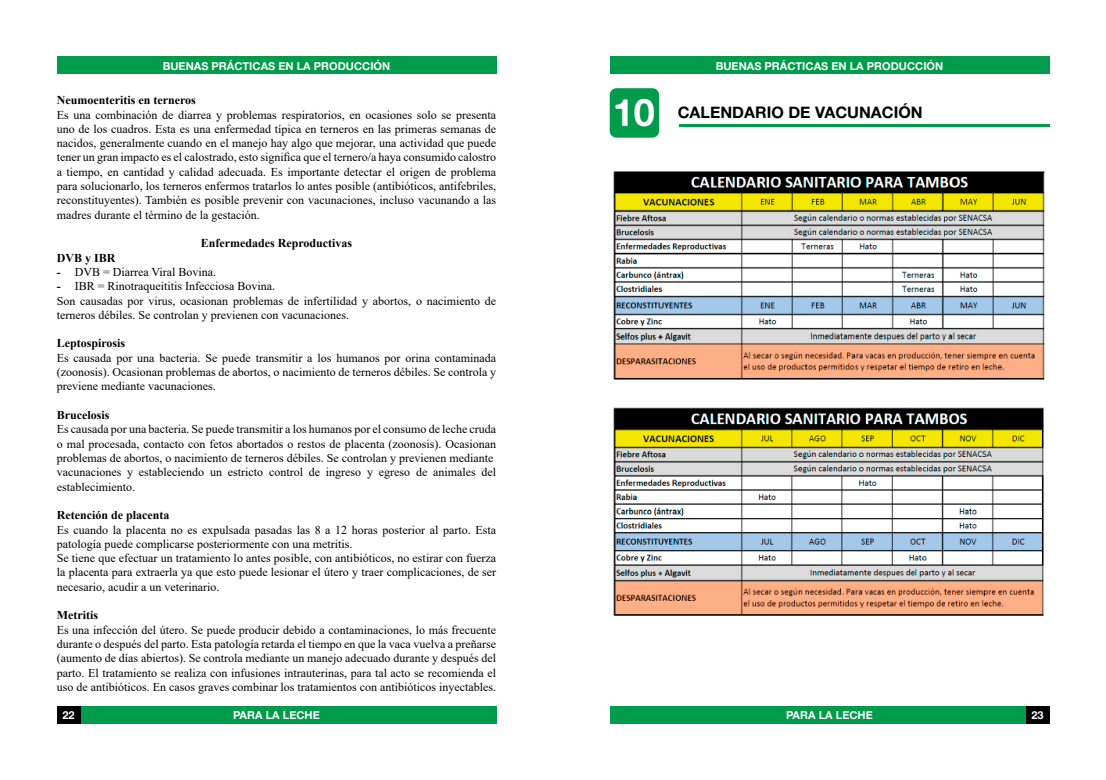
<style>
.page{position:relative;width:1106px;height:780px;background:#fff}
.page>*{position:absolute;margin:0;border:0;box-sizing:border-box;transform-origin:0 0}
.t1{font:38px "Alte Haas Grotesk Bold";color:#fff}
.t2{font:16px "Alte Haas Grotesk Bold";color:#000}
.t3{font:12px/14.3px "Times New Roman";color:#000;text-align:justify}
.t4{font:700 12px "Times New Roman";color:#000}
.t5{font:11px "Alte Haas Grotesk Bold";color:#fff}
.s1{font-weight:700}
</style>
<div class="page">
<div style="left:57px;top:706px;width:439px;height:17px;background:#009c4c"></div>
<div style="left:609px;top:706px;width:440px;height:17px;background:#009c4c"></div>
<div style="left:1025px;top:706px;width:24px;height:17px;background:#000"></div>
<div style="left:57px;top:57px;width:439px;height:17px;background:#009c4c"></div>
<div style="left:609px;top:57px;width:440px;height:17px;background:#009c4c"></div>
<div style="left:57px;top:706px;width:23px;height:17px;background:#000"></div>
<img style="left:613px;top:171px;width:432px;height:445px">
<div style="left:609px;top:88px;width:50px;height:50px;background:#009c4c;border-radius:7px"></div>
<hr style="left:679px;top:124px;width:370px;height:2px;background:#009c4c">
<p class="t5" style="left:163px;top:59px;width:229px">BUENAS PRÁCTICAS EN LA PRODUCCIÓN</p>
<p class="t5" style="left:715px;top:59px;width:229px">BUENAS PRÁCTICAS EN LA PRODUCCIÓN</p>
<p class="t4" style="left:57px;top:91px;width:141px">Neumoenteritis en terneros</p>
<p class="t3" style="left:57px;top:107px;width:441px">Es una combinación de diarrea y problemas respiratorios, en ocasiones solo se presenta uno de los cuadros. Esta es una enfermedad típica en terneros en las primeras semanas de nacidos, generalmente cuando en el manejo hay algo que mejorar, una actividad que puede tener un gran impacto es el calostrado, esto significa que el ternero/a haya consumido calostro a tiempo, en cantidad y calidad adecuada. Es importante detectar el origen de problema para solucionarlo, los terneros enfermos tratarlos lo antes posible (antibióticos, antifebriles, reconstituyentes). También es posible prevenir con vacunaciones, incluso vacunando a las madres durante el término de la gestación.</p>
<p class="t4" style="left:201px;top:234px;width:153px">Enfermedades Reproductivas</p>
<p class="t4" style="left:57px;top:249px;width:60px">DVB y IBR</p>
<p class="t3" style="left:57px;top:264px;width:161px"><span class="s1">-</span> DVB = Diarrea Viral Bovina.</p>
<p class="t3" style="left:57px;top:279px;width:441px;text-align:left"><span class="s1">-</span> IBR = Rinotraqueititis Infecciosa Bovina.<br>Son causadas por virus, ocasionan problemas de infertilidad y abortos, o nacimiento de terneros débiles. Se controlan y previenen con vacunaciones.</p>
<p class="t4" style="left:57px;top:335px;width:70px">Leptospirosis</p>
<p class="t3" style="left:57px;top:350px;width:441px">Es causada por una bacteria. Se puede transmitir a los humanos por orina contaminada (zoonosis). Ocasionan problemas de abortos, o nacimiento de terneros débiles. Se controla y previene mediante vacunaciones.</p>
<p class="t4" style="left:57px;top:406px;width:54px">Brucelosis</p>
<p class="t3" style="left:57px;top:422px;width:441px;text-align:left">Es causada por una bacteria. Se puede transmitir a los humanos por el consumo de leche cruda o mal procesada, contacto con fetos abortados o restos de placenta (zoonosis). Ocasionan problemas de abortos, o nacimiento de terneros débiles. Se controlan y previenen mediante vacunaciones y estableciendo un estricto control de ingreso y egreso de animales del establecimiento.</p>
<p class="t4" style="left:57px;top:506px;width:114px">Retención de placenta</p>
<p class="t3" style="left:57px;top:522px;width:441px;text-align:left">Es cuando la placenta no es expulsada pasadas las 8 a 12 horas posterior al parto. Esta patología puede complicarse posteriormente con una metritis.<br>Se tiene que efectuar un tratamiento lo antes posible, con antibióticos, no estirar con fuerza la placenta para extraerla ya que esto puede lesionar el útero y traer complicaciones, de ser necesario, acudir a un veterinario.</p>
<p class="t4" style="left:57px;top:606px;width:43px">Metritis</p>
<p class="t3" style="left:57px;top:622px;width:441px">Es una infección del útero. Se puede producir debido a contaminaciones, lo más frecuente durante o después del parto. Esta patología retarda el tiempo en que la vaca vuelva a preñarse (aumento de días abiertos). Se controla mediante un manejo adecuado durante y después del parto. El tratamiento se realiza con infusiones intrauterinas, para tal acto se recomienda el uso de antibióticos. En casos graves combinar los tratamientos con antibióticos inyectables.</p>
<h1 class="t1" style="left:612px;top:89px;width:44px">10</h1>
<h2 class="t2" style="left:677px;top:102px;width:246px">CALENDARIO DE VACUNACIÓN</h2>
<p class="t5" style="left:62px;top:708px;width:14px">22</p>
<p class="t5" style="left:233px;top:708px;width:88px">PARA LA LECHE</p>
<p class="t5" style="left:786px;top:708px;width:88px">PARA LA LECHE</p>
<p class="t5" style="left:1031px;top:708px;width:14px">23</p>
</div>
